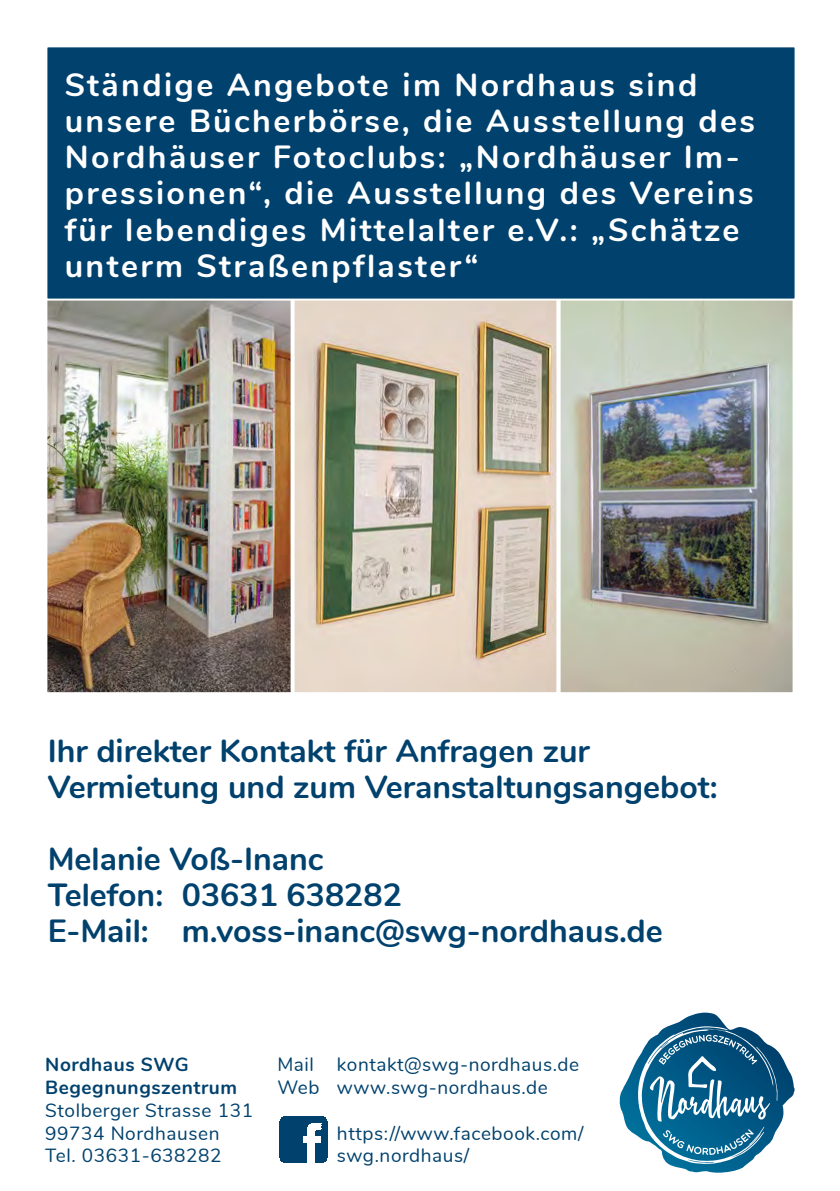
<style>
.page{position:relative;width:840px;height:1191px;background:#fff}
.page>*{position:absolute;margin:0;border:0;box-sizing:border-box;transform-origin:0 0}
.t1{font:700 32px/36px "Nunito";letter-spacing:.075em;color:#fff}
.t2{font:700 32px/36px "Nunito";color:#00416d}
.t3{font:19px/22.8px "Nunito";letter-spacing:.03em;color:#00416d}
.t4{font:700 19px/22.8px "Nunito";letter-spacing:.03em;color:#00416d}
</style>
<div class="page">
<img style="left:48px;top:300px;width:242px;height:391px">
<div style="left:43px;top:285px;width:265px;height:411px;border:4px solid #fff"></div>
<img style="left:295px;top:300px;width:260px;height:391px">
<div style="left:290px;top:285px;width:270px;height:411px;border:4px solid #fff"></div>
<img style="left:561px;top:300px;width:230px;height:391px">
<div style="left:556px;top:285px;width:240px;height:411px;border:4px solid #fff"></div>
<img style="left:279px;top:1116px;width:49px;height:47px">
<div style="left:45px;top:45px;width:751px;height:255px;background:#00416d;border:2px solid #fff"></div>
<svg style="left:619px;top:1012px;width:175px;height:161px"></svg>
<p class="t1" style="left:65px;top:65px;width:691px">Ständige Angebote im Nordhaus sind unsere Bücherbörse, die Ausstellung des Nordhäuser Fotoclubs: „Nordhäuser Im&shy;pressionen“, die Ausstellung des Vereins für lebendiges Mittelalter e.V.: „Schätze unterm Straßenpflaster“</p>
<p class="t2" style="left:48px;top:730px;width:671px">Ihr direkter Kontakt für Anfragen zur<br>Vermietung und zum Veranstaltungsangebot:</p>
<p class="t2" style="left:48px;top:838px;width:616px">Melanie Voß-Inanc<br>Telefon: 03631 638282<br>E-Mail: m.voss-inanc@swg-nordhaus.de</p>
<p class="t4" style="left:45px;top:1052px;width:193px">Nordhaus SWG<br>Begegnungszentrum</p>
<p class="t3" style="left:45px;top:1097px;width:209px">Stolberger Strasse 131<br>99734 Nordhausen<br>Tel. 03631-638282</p>
<p class="t3" style="left:277px;top:1052px;width:303px">Mail kontakt@swg-nordhaus.de<br>Web www.swg-nordhaus.de</p>
<p class="t3" style="left:337px;top:1120px;width:248px">https://www.facebook.com/ swg.nordhaus/</p>
</div>
